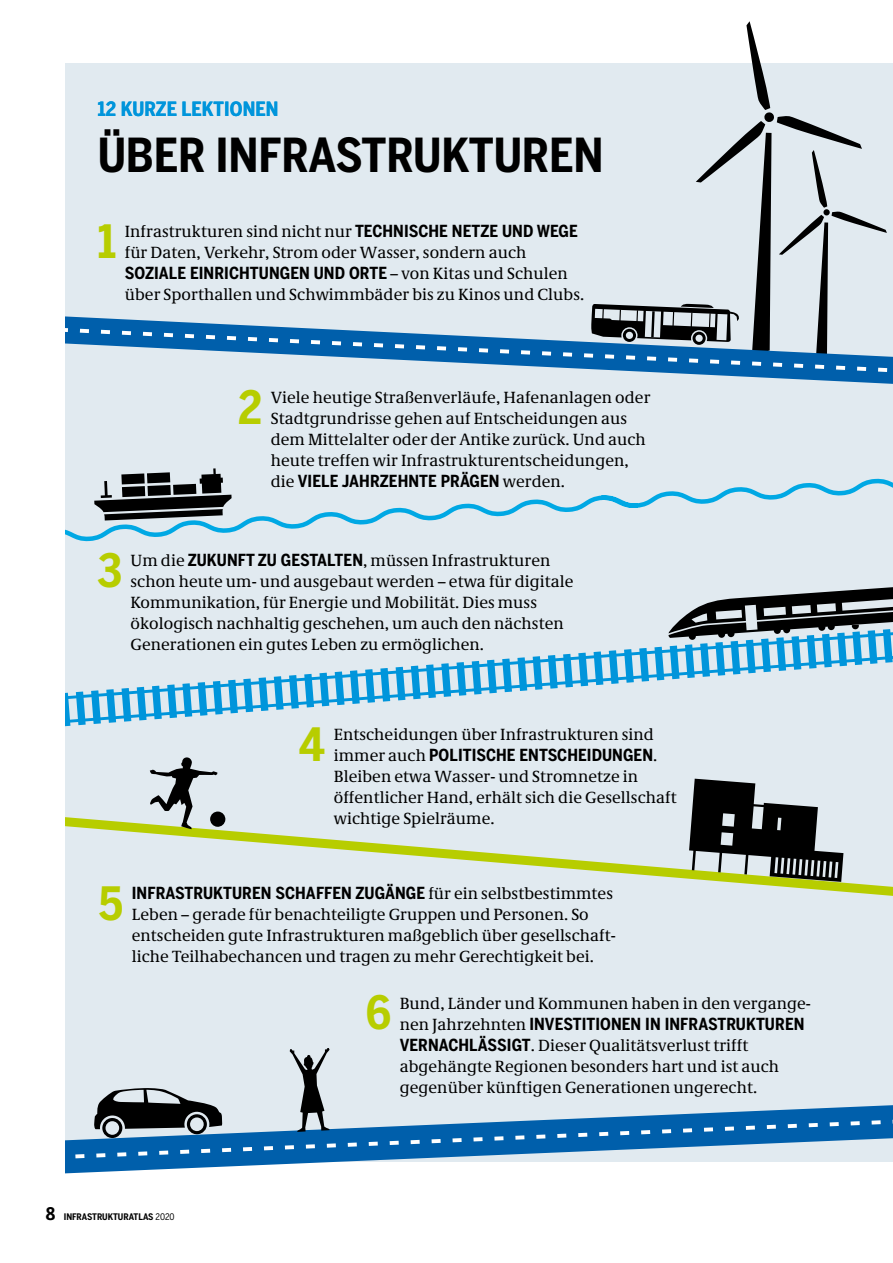
<style>
.page{position:relative;width:893px;height:1263px;background:#fff}
.page>*{position:absolute;margin:0;border:0;box-sizing:border-box;transform-origin:0 0}
.t1{font:700 46.5px "Benton Sans Condensed";letter-spacing:-.005em;color:#000}
.t2{font:700 45.6px "Benton Sans Condensed";color:#b7cd00}
.t3{font:700 19.5px "Benton Sans Condensed";letter-spacing:.005em;color:#0095db}
.t4{font:16.5px/21px "Demos Pro";letter-spacing:.005em;color:#000}
.t5{font:700 16.5px "Benton Sans Condensed";letter-spacing:.005em;color:#000}
.t6{font:700 9px "Benton Sans Condensed";color:#000}
.s1{font-family:"Benton Sans Condensed";font-weight:700}
.s2{font-family:"Demos Pro";font-weight:400}
.s3{font-size:17.25px}
.s4{font-weight:400}
</style>
<div class="page">
<div style="left:64px;top:64px;width:829px;height:1098px;background:#e1eaf0"></div>
<svg style="left:64px;top:439px;width:829px;height:103px"></svg>
<svg style="left:591px;top:21px;width:296px;height:280px"></svg>
<svg style="left:94px;top:468px;width:138px;height:52px"></svg>
<svg style="left:64px;top:811px;width:829px;height:160px"></svg>
<svg style="left:64px;top:301px;width:764px;height:138px"></svg>
<svg style="left:64px;top:326px;width:829px;height:89px"></svg>
<svg style="left:64px;top:1051px;width:292px;height:123px"></svg>
<svg style="left:64px;top:1082px;width:829px;height:79px"></svg>
<svg style="left:150px;top:757px;width:67px;height:72px"></svg>
<div style="left:210px;top:811px;width:16px;height:16px;background:#000;border-radius:50%"></div>
<svg style="left:64px;top:656px;width:545px;height:68px"></svg>
<svg style="left:64px;top:693px;width:6px;height:33px"></svg>
<svg style="left:76px;top:689px;width:40px;height:36px"></svg>
<svg style="left:122px;top:688px;width:9px;height:34px"></svg>
<svg style="left:137px;top:683px;width:55px;height:37px"></svg>
<svg style="left:198px;top:682px;width:9px;height:34px"></svg>
<svg style="left:213px;top:678px;width:40px;height:36px"></svg>
<svg style="left:259px;top:677px;width:9px;height:34px"></svg>
<svg style="left:274px;top:673px;width:55px;height:37px"></svg>
<svg style="left:335px;top:671px;width:9px;height:34px"></svg>
<svg style="left:350px;top:668px;width:40px;height:36px"></svg>
<svg style="left:396px;top:667px;width:9px;height:33px"></svg>
<svg style="left:411px;top:662px;width:55px;height:37px"></svg>
<svg style="left:472px;top:657px;width:55px;height:37px"></svg>
<svg style="left:533px;top:656px;width:9px;height:34px"></svg>
<svg style="left:548px;top:653px;width:40px;height:36px"></svg>
<svg style="left:594px;top:651px;width:9px;height:34px"></svg>
<svg style="left:290px;top:1048px;width:40px;height:84px"></svg>
<svg style="left:689px;top:779px;width:154px;height:103px"></svg>
<svg style="left:609px;top:587px;width:284px;height:97px"></svg>
<p class="t3" style="left:98px;top:97px;width:182px">12 KURZE LEKTIONEN</p>
<h1 class="t1" style="left:98px;top:126px;width:507px">ÜBER INFRASTRUKTUREN</h1>
<h2 class="t2" style="left:98px;top:213px;width:20px">1</h2>
<p class="t4" style="left:125px;top:221px;width:455px">Infrastrukturen sind nicht nur <span class="s1">TECHNISCHE NETZE UND WEGE </span>für Daten, Verkehr, Strom oder Wasser, sondern auch</p>
<p class="t5" style="left:125px;top:263px;width:445px">SOZIALE EINRICHTUNGEN UND ORTE <span class="s2">– von Kitas und Schulen</span></p>
<p class="t4" style="left:125px;top:284px;width:461px">über Sporthallen und Schwimmbäder bis zu Kinos und Clubs.</p>
<h2 class="t2" style="left:238px;top:379px;width:26px">2</h2>
<p class="t4" style="left:271px;top:387px;width:381px">Viele heutige Straßenverläufe, Hafenanlagen oder Stadtgrundrisse gehen auf Entscheidungen aus dem Mittelalter oder der Antike zurück. Und auch heute treffen wir Infrastrukturentscheidungen,</p>
<p class="t5" style="left:271px;top:470px;width:296px"><span class="s2">die</span> VIELE JAHRZEHNTE PRÄGEN <span class="s2">werden.</span></p>
<h2 class="t2" style="left:98px;top:542px;width:26px">3</h2>
<p class="t4" style="left:131px;top:550px;width:444px">Um die <span class="s1">ZUKUNFT ZU GESTALTEN</span>, müssen Infrastrukturen schon heute um- und ausgebaut werden – etwa für digitale Kommunikation, für Energie und Mobilität. Dies muss ökologisch nachhaltig geschehen, um auch den nächsten Generationen ein gutes Leben zu ermöglichen.</p>
<h2 class="t2" style="left:299px;top:716px;width:28px">4</h2>
<p class="t4" style="left:334px;top:724px;width:322px">Entscheidungen über Infrastrukturen sind</p>
<p class="t5" style="left:334px;top:745px;width:325px"><span class="s2">immer auch</span> POLITISCHE ENTSCHEIDUNGEN<span class="s2">.</span></p>
<p class="t4" style="left:334px;top:766px;width:344px">Bleiben etwa Wasser- und Stromnetze in öffentlicher Hand, erhält sich die Gesellschaft wichtige Spielräume.</p>
<h2 class="t2" style="left:99px;top:875px;width:26px">5</h2>
<p class="t5" style="left:132px;top:883px;width:483px">INFRASTRUKTUREN SCHAFFEN ZUGÄNGE <span class="s2">für ein selbstbestimmtes</span></p>
<p class="t4" style="left:132px;top:904px;width:484px">Leben – gerade für benachteiligte Gruppen und Personen. So entscheiden gute Infrastrukturen maßgeblich über gesellschaft&shy;liche Teilhabechancen und tragen zu mehr Gerechtigkeit bei.</p>
<h2 class="t2" style="left:366px;top:984px;width:27px">6</h2>
<p class="t4" style="left:400px;top:993px;width:412px">Bund, Länder und Kommunen haben in den vergange-</p>
<p class="t5" style="left:400px;top:1013px;width:406px"><span class="s2">nen Jahrzehnten</span> INVESTITIONEN IN INFRASTRUKTUREN</p>
<p class="t4" style="left:400px;top:1035px;width:381px"><span class="s1">VERNACHLÄSSIGT</span>. Dieser Qualitätsverlust trifft abgehängte Regionen besonders hart und ist auch gegenüber künftigen Generationen ungerecht.</p>
<p class="t6" style="left:46px;top:1211px;width:130px"><span class="s3">8</span> INFRASTRUKTURATLAS <span class="s4">2020</span></p>
</div>
